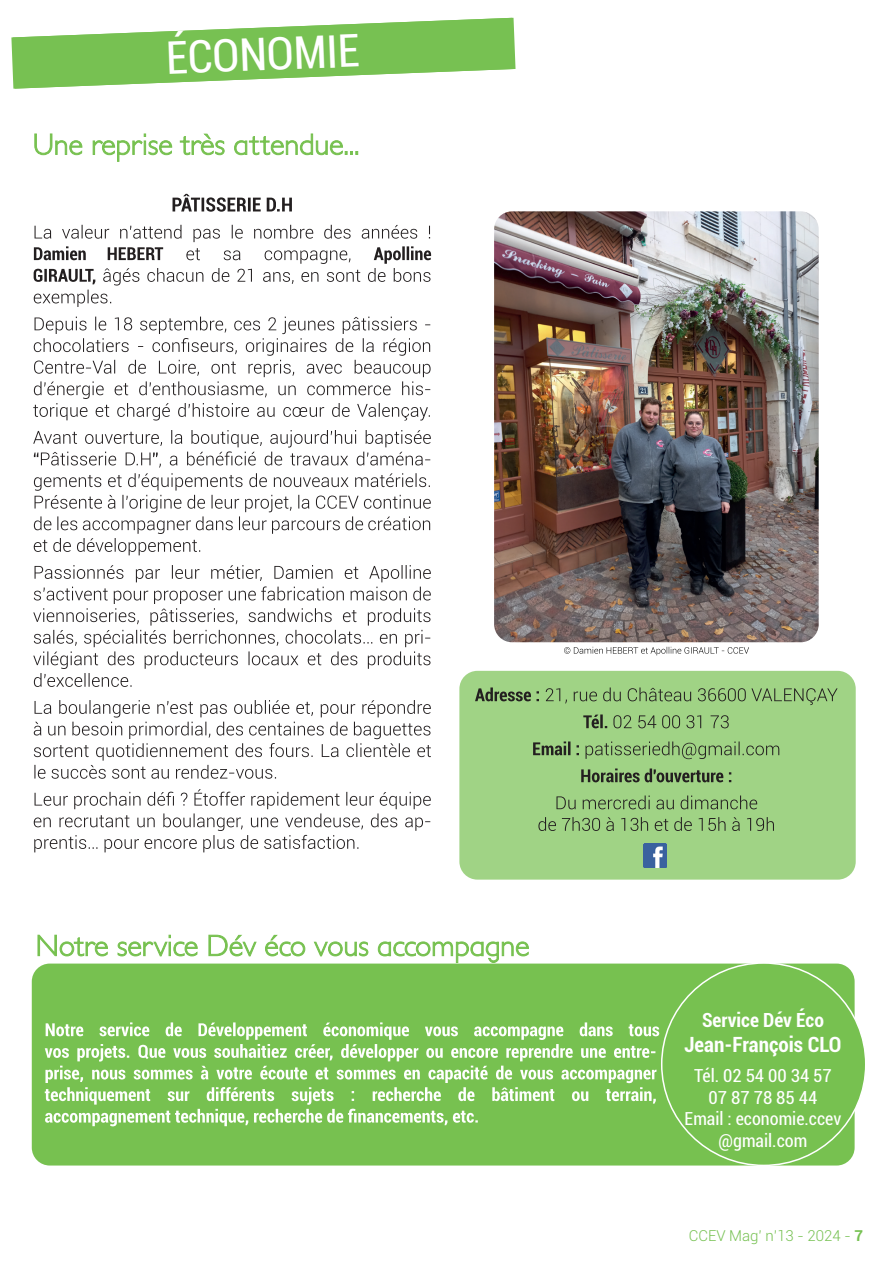
<style>
.page{position:relative;width:893px;height:1263px;background:#fff}
.page>*{position:absolute;margin:0;border:0;box-sizing:border-box;transform-origin:0 0}
.t1{font:condensed 45px "Roboto";color:#fff}
.t2{font:700 condensed 21px "Roboto";color:#fff}
.t3{font:700 condensed 19.5px "Roboto";color:#fff}
.t4{font:condensed 18px/21.6px "Roboto";color:#fff;text-align:center}
.t5{font:300 15px "Roboto";color:#76c152}
.s1{font-weight:700}
</style>
<div class="page">
<svg style="left:11px;top:18px;width:504px;height:71px"></svg>
<svg style="left:34px;top:789px;width:397px;height:63px"></svg>
<svg style="left:34px;top:700px;width:397px;height:79px"></svg>
<svg style="left:33px;top:565px;width:398px;height:122px"></svg>
<svg style="left:33px;top:430px;width:398px;height:125px"></svg>
<svg style="left:33px;top:317px;width:398px;height:104px"></svg>
<svg style="left:34px;top:225px;width:397px;height:82px"></svg>
<svg style="left:173px;top:194px;width:119px;height:18px"></svg>
<svg style="left:34px;top:133px;width:324px;height:29px"></svg>
<div style="left:459px;top:671px;width:397px;height:209px;background:#a0d385;border-radius:18px"></div>
<svg style="left:538px;top:817px;width:236px;height:14px"></svg>
<svg style="left:556px;top:795px;width:201px;height:14px"></svg>
<svg style="left:581px;top:768px;width:150px;height:14px"></svg>
<svg style="left:533px;top:741px;width:246px;height:18px"></svg>
<svg style="left:583px;top:714px;width:146px;height:14px"></svg>
<svg style="left:475px;top:687px;width:363px;height:18px"></svg>
<img style="left:494px;top:211px;width:325px;height:431px">
<div style="left:32px;top:963px;width:823px;height:202px;background:#77c150;border-radius:18px"></div>
<svg style="left:37px;top:934px;width:492px;height:29px"></svg>
<div style="left:662px;top:963px;width:204px;height:202px;background:#77c150;border-radius:50%"></div>
<svg style="left:45px;top:1022px;width:614px;height:104px"></svg>
<svg style="left:564px;top:647px;width:185px;height:8px"></svg>
<img style="left:643px;top:843px;width:23px;height:24px">
<h1 class="t1" style="left:165px;top:26px;width:195px;rotate:-2deg">ÉCONOMIE</h1>
<p class="t3" style="left:702px;top:1006px;width:123px">Service Dév Éco</p>
<p class="t2" style="left:684px;top:1030px;width:159px">Jean-François CLO</p>
<p class="t4" style="left:685px;top:1064px;width:158px">Tél. 02 54 00 34 57<br>07 87 78 85 44<br>Email : economie.ccev @gmail.com</p>
<p class="t5" style="left:689px;top:1225px;width:176px">CCEV Mag’ n’13 - 2024 - <span class="s1">7</span></p>
</div>
